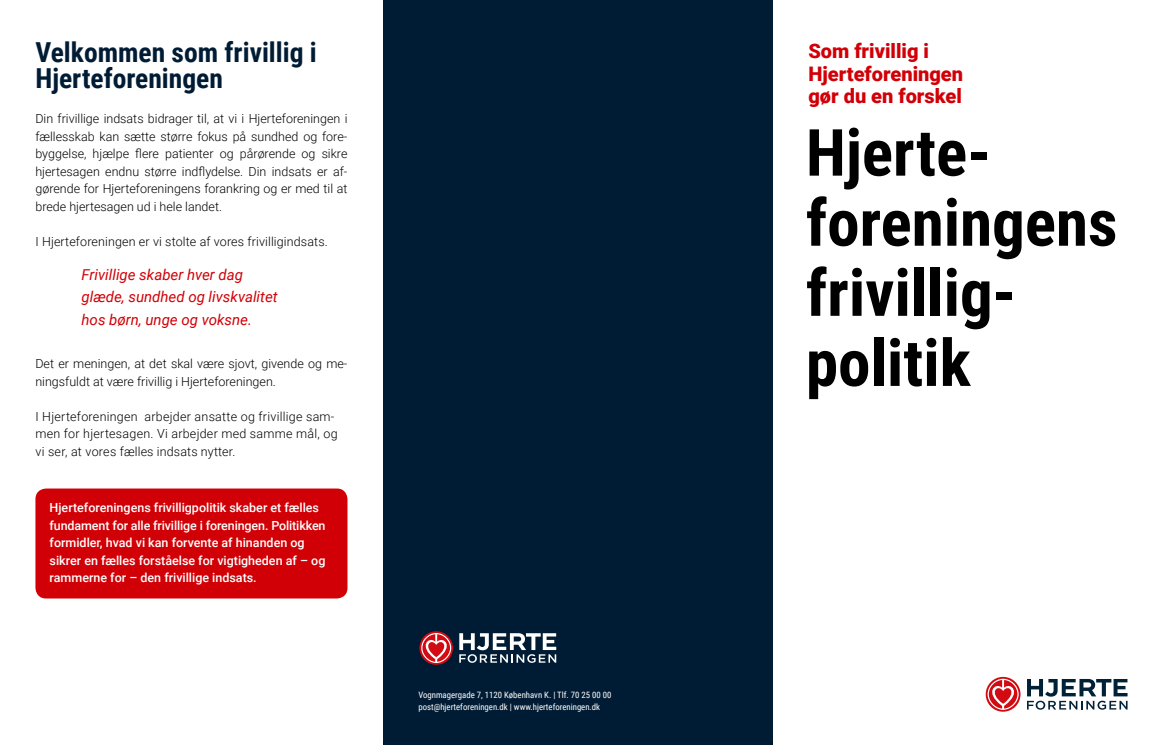
<style>
.page{position:relative;width:1163px;height:745px;background:#fff}
.page>*{position:absolute;margin:0;border:0;box-sizing:border-box;transform-origin:0 0}
.t1{font:700 65px/70px "Roboto Condensed";color:#000}
.t2{font:700 27.5px/26.2px "Roboto Condensed";color:#001c34}
.t3{font:900 20px/22.5px "Roboto";color:#d10007}
.t4{font:italic 15px/22.5px "Roboto";color:#d10007}
.t5{font:300 12.5px/17.5px "Roboto";letter-spacing:.01em;color:#000}
.t6{font:500 12.5px/17.5px "Roboto";color:#fff}
.t7{font:8.75px/11.2px "Roboto Condensed";color:#fff}
</style>
<div class="page">
<svg style="left:985px;top:676px;width:142px;height:35px"></svg>
<div style="left:383px;top:0;width:389px;height:744px;background:#001c34"></div>
<svg style="left:419px;top:631px;width:137px;height:33px"></svg>
<div style="left:35px;top:488px;width:312px;height:110px;background:#d10007;border-radius:11px"></div>
<h2 class="t2" style="left:35px;top:38px;width:283px">Velkommen som frivillig i<br>Hjerteforeningen</h2>
<p class="t5" style="left:35px;top:109px;width:313px;text-align:justify">Din frivillige indsats bidrager til, at vi i Hjerteforeningen i fællesskab kan sætte større fokus på sundhed og fore&shy;byggelse, hjælpe flere patienter og pårørende og sikre hjertesagen endnu større indflydelse. Din indsats er af&shy;gørende for Hjerteforeningens forankring og er med til at brede hjertesagen ud i hele landet.</p>
<p class="t5" style="left:35px;top:232px;width:294px">I Hjerteforeningen er vi stolte af vores frivilligindsats.</p>
<p class="t4" style="left:81px;top:262px;width:198px">Frivillige skaber hver dag glæde, sundhed og livskvalitet hos børn, unge og voksne.</p>
<p class="t5" style="left:35px;top:354px;width:313px">Det er meningen, at det skal være sjovt, givende og me&shy;ningsfuldt at være frivillig i Hjerteforeningen.</p>
<p class="t5" style="left:35px;top:407px;width:304px">I Hjerteforeningen arbejder ansatte og frivillige sam&shy;men for hjertesagen. Vi arbejder med samme mål, og vi ser, at vores fælles indsats nytter.</p>
<p class="t6" style="left:50px;top:498px;width:277px">Hjerteforeningens frivilligpolitik skaber et fælles fundament for alle frivillige i foreningen. Politikken formidler, hvad vi kan forvente af hinanden og sikrer en fælles forståelse for vigtigheden af – og rammerne for – den frivillige indsats.</p>
<p class="t7" style="left:418px;top:688px;width:195px">Vognmagergade 7, 1120 København K. | Tlf. 70 25 00 00 post@hjerteforeningen.dk | www.hjerteforeningen.dk</p>
<h3 class="t3" style="left:808px;top:39px;width:156px">Som frivillig i<br>Hjerteforeningen gør du en forskel</h3>
<h1 class="t1" style="left:805px;top:115px;width:313px">Hjerte&shy;foreningens frivillig&shy;politik</h1>
</div>
